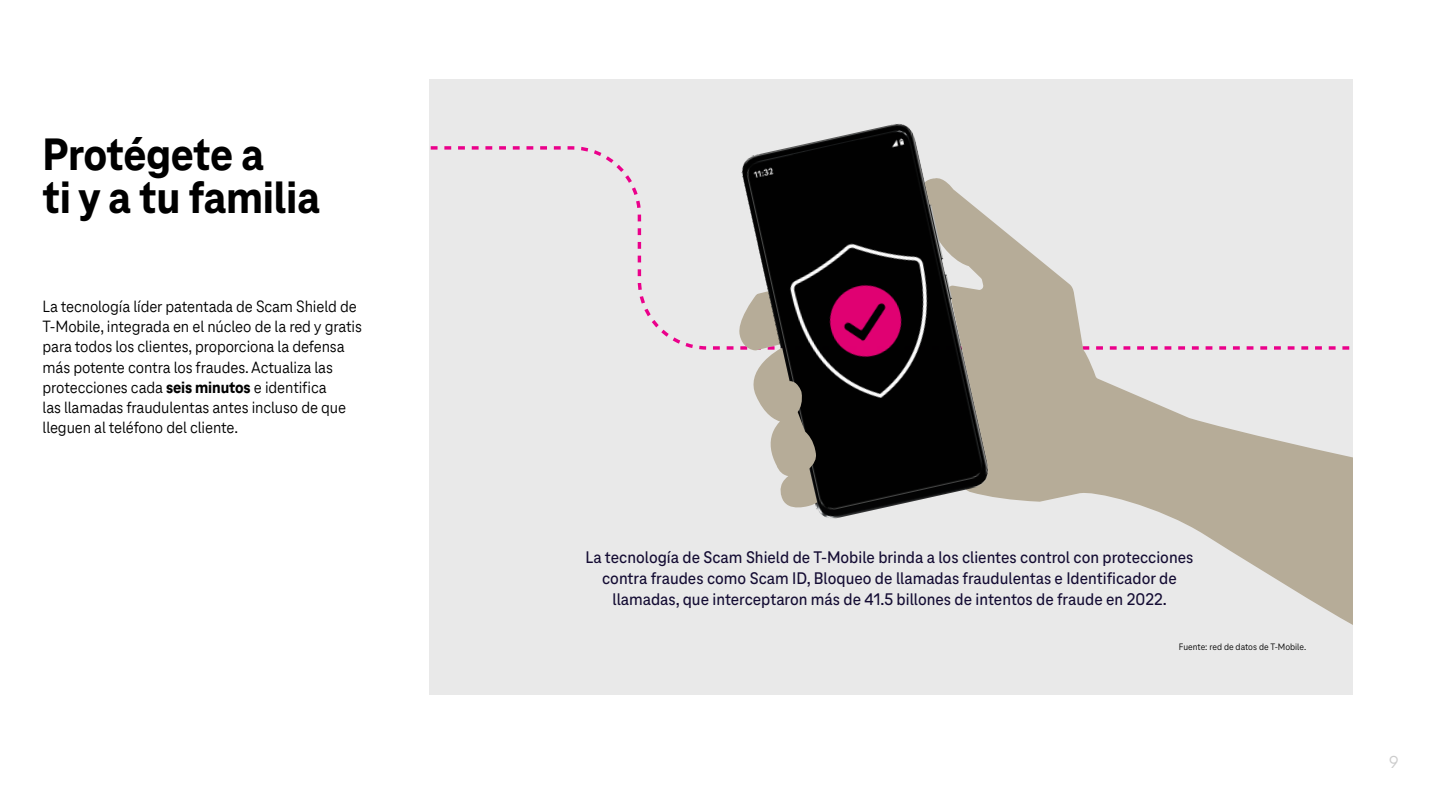
<style>
.page{position:relative;width:1440px;height:810px;background:#fff}
.page>*{position:absolute;margin:0;border:0;box-sizing:border-box;transform-origin:0 0}
.t1{font:800 47.25px/42.5px "Tele Neo";letter-spacing:-.005em;color:#000}
.t2{font:18px "Tele Neo";color:#ccc}
.t3{font:500 17.55px/21px "Tele Neo";color:#140c33;text-align:center}
.t4{font:16.8px/20.2px "Tele Neo Office";letter-spacing:-.005em;color:#000}
.t5{font:9.75px "Tele Neo";color:#000}
.s1{font-weight:800}
</style>
<div class="page">
<div style="left:429px;top:80px;width:923px;height:615px;background:#e9e9e9"></div>
<svg style="left:993px;top:222px;width:359px;height:403px"></svg>
<img style="left:741px;top:123px;width:252px;height:396px">
<svg style="left:739px;top:291px;width:78px;height:217px"></svg>
<h1 class="t1" style="left:43px;top:134px;width:279px">Protégete a<br>ti y a tu familia</h1>
<p class="t4" style="left:43px;top:296px;width:321px">La tecnología líder patentada de Scam Shield de T‑Mobile, integrada en el núcleo de la red y gratis para todos los clientes, proporciona la defensa más potente contra los fraudes. Actualiza las protecciones cada <span class="s1">seis minutos</span> e identifica<br>las llamadas fraudulentas antes incluso de que lleguen al teléfono del cliente.</p>
<p class="t3" style="left:585px;top:547px;width:609px">La tecnología de Scam Shield de T-Mobile brinda a los clientes control con protecciones contra fraudes como Scam ID, Bloqueo de llamadas fraudulentas e Identificador de llamadas, que interceptaron más de 41.5 billones de intentos de fraude en 2022.</p>
<p class="t5" style="left:1179px;top:642px;width:129px">Fuente: red de datos de T-Mobile.</p>
<p class="t2" style="left:1389px;top:752px;width:11px">9</p>
</div>
